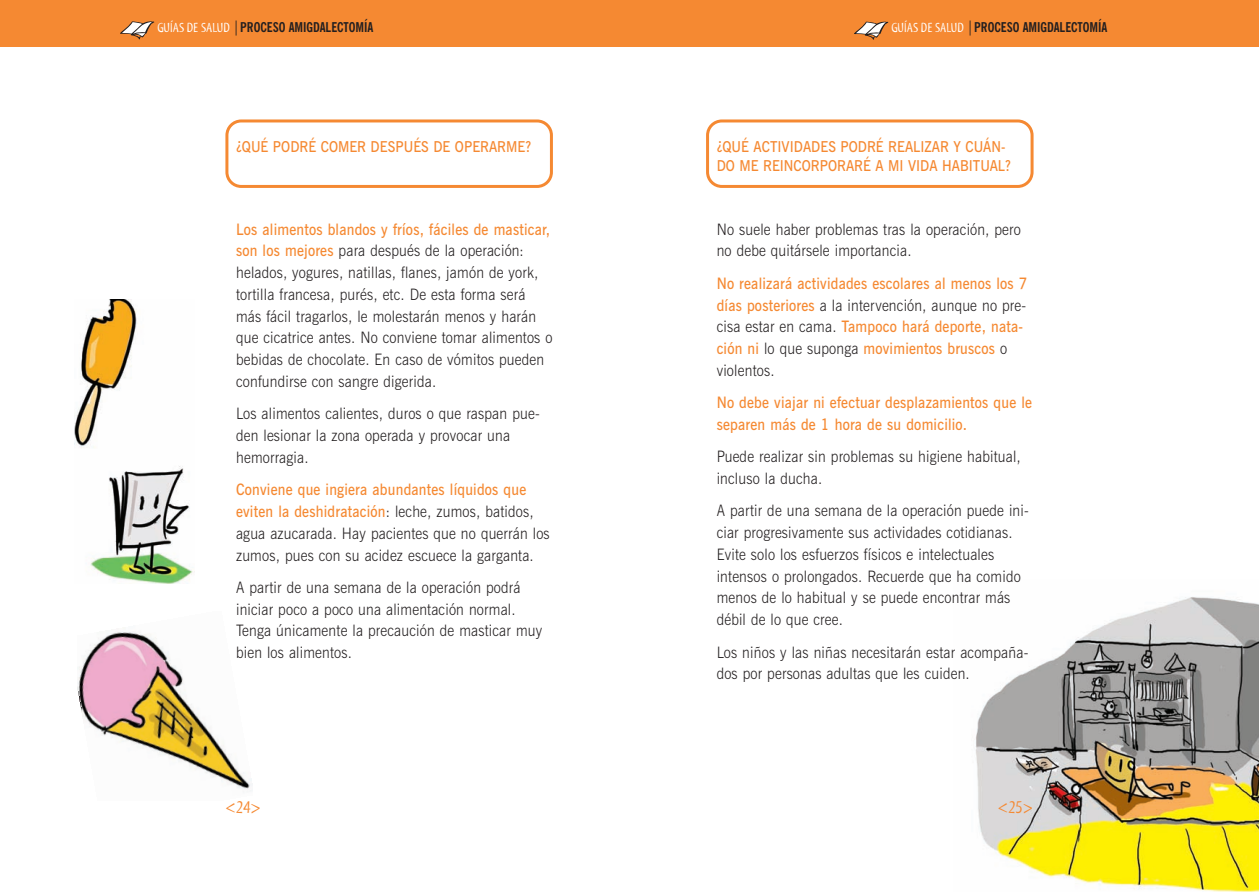
<style>
.page{position:relative;width:1259px;height:893px;background:#fff}
.page>*{position:absolute;margin:0;border:0;box-sizing:border-box;transform-origin:0 0}
.t1{font:18px "Myriad Tilt";color:#f58932}
.t2{font:300 15.75px/21.8px "News Gothic BT";letter-spacing:.015em;color:#231f20;scale:.9 1}
.t3{font:600 15.75px/21.8px "News Gothic BT";letter-spacing:.015em;color:#f58932;scale:.9 1}
.t4{font:600 15px/19.5px "News Gothic BT";color:#f58932;scale:.9 1}
.t5{font:700 condensed 13.5px "News Gothic BT";color:#231f20}
.s1{font-family:"Myriad Tilt";font-weight:400;font-stretch:normal;color:#fff}
.s2{font-weight:400;font-size:15px}
.s3{font-weight:600;color:#f58932}
.s4{font-weight:300;color:#231f20}
</style>
<div class="page">
<img style="left:78px;top:631px;width:175px;height:160px">
<img style="left:975px;top:597px;width:284px;height:294px">
<div style="left:628px;top:0;width:631px;height:46px;background:#f58932"></div>
<svg style="left:854px;top:21px;width:34px;height:19px"></svg>
<div style="left:0;top:0;width:629px;height:46px;background:#f58932"></div>
<svg style="left:120px;top:21px;width:34px;height:18px"></svg>
<svg style="left:225px;top:119px;width:328px;height:69px"></svg>
<svg style="left:706px;top:119px;width:327px;height:69px"></svg>
<img style="left:74px;top:299px;width:119px;height:285px">
<p class="t5" style="left:157px;top:22px;width:217px"><span class="s1">GUÍAS DE SALUD</span> <span class="s2">|</span>PROCESO AMIGDALECTOMÍA</p>
<p class="t5" style="left:891px;top:22px;width:217px"><span class="s1">GUÍAS DE SALUD</span> <span class="s2">|</span>PROCESO AMIGDALECTOMÍA</p>
<p class="t4" style="left:236px;top:138px;width:330px">¿QUÉ PODRÉ COMER DESPUÉS DE OPERARME?</p>
<p class="t4" style="left:716px;top:138px;width:328px">¿QUÉ ACTIVIDADES PODRÉ REALIZAR Y CUÁN-<br>DO ME REINCORPORARÉ A MI VIDA HABITUAL?</p>
<p class="t2" style="left:236px;top:220px;width:353px"><span class="s3">Los alimentos blandos y fríos, fáciles de masticar, son los mejores</span> para después de la operación: helados, yogures, natillas, flanes, jamón de york, tortilla francesa, purés, etc. De esta forma será más fácil tragarlos, le molestarán menos y harán que cicatrice antes. No conviene tomar alimentos o bebidas de chocolate. En caso de vómitos pueden confundirse con sangre digerida.</p>
<p class="t2" style="left:236px;top:404px;width:339px">Los alimentos calientes, duros o que raspan pue&shy;den lesionar la zona operada y provocar una hemorragia.</p>
<p class="t2" style="left:236px;top:480px;width:350px"><span class="s3">Conviene que ingiera abundantes líquidos que eviten la deshidratación</span>: leche, zumos, batidos, agua azucarada. Hay pacientes que no querrán los zumos, pues con su acidez escuece la garganta.</p>
<p class="t2" style="left:236px;top:578px;width:342px">A partir de una semana de la operación podrá iniciar poco a poco una alimentación normal.<br>Tenga únicamente la precaución de masticar muy bien los alimentos.</p>
<p class="t2" style="left:716px;top:220px;width:339px">No suele haber problemas tras la operación, pero no debe quitársele importancia.</p>
<p class="t3" style="left:716px;top:274px;width:347px">No realizará actividades escolares al menos los 7 días posteriores <span class="s4">a la intervención, aunque no pre&shy;cisa estar en cama.</span> Tampoco hará deporte, nata&shy;ción ni <span class="s4">lo que suponga</span> movimientos bruscos <span class="s4">o violentos.</span></p>
<p class="t3" style="left:716px;top:393px;width:352px">No debe viajar ni efectuar desplazamientos que le separen más de 1 hora de su domicilio.</p>
<p class="t2" style="left:716px;top:447px;width:339px">Puede realizar sin problemas su higiene habitual, incluso la ducha.</p>
<p class="t2" style="left:716px;top:501px;width:348px">A partir de una semana de la operación puede ini&shy;ciar progresivamente sus actividades cotidianas.<br>Evite solo los esfuerzos físicos e intelectuales intensos o prolongados. Recuerde que ha comido menos de lo habitual y se puede encontrar más débil de lo que cree.</p>
<p class="t2" style="left:716px;top:643px;width:348px">Los niños y las niñas necesitarán estar acompaña&shy;dos por personas adultas que les cuiden.</p>
<p class="t1" style="left:225px;top:801px;width:37px">&lt;24&gt;</p>
<p class="t1" style="left:997px;top:801px;width:37px">&lt;25&gt;</p>
</div>
